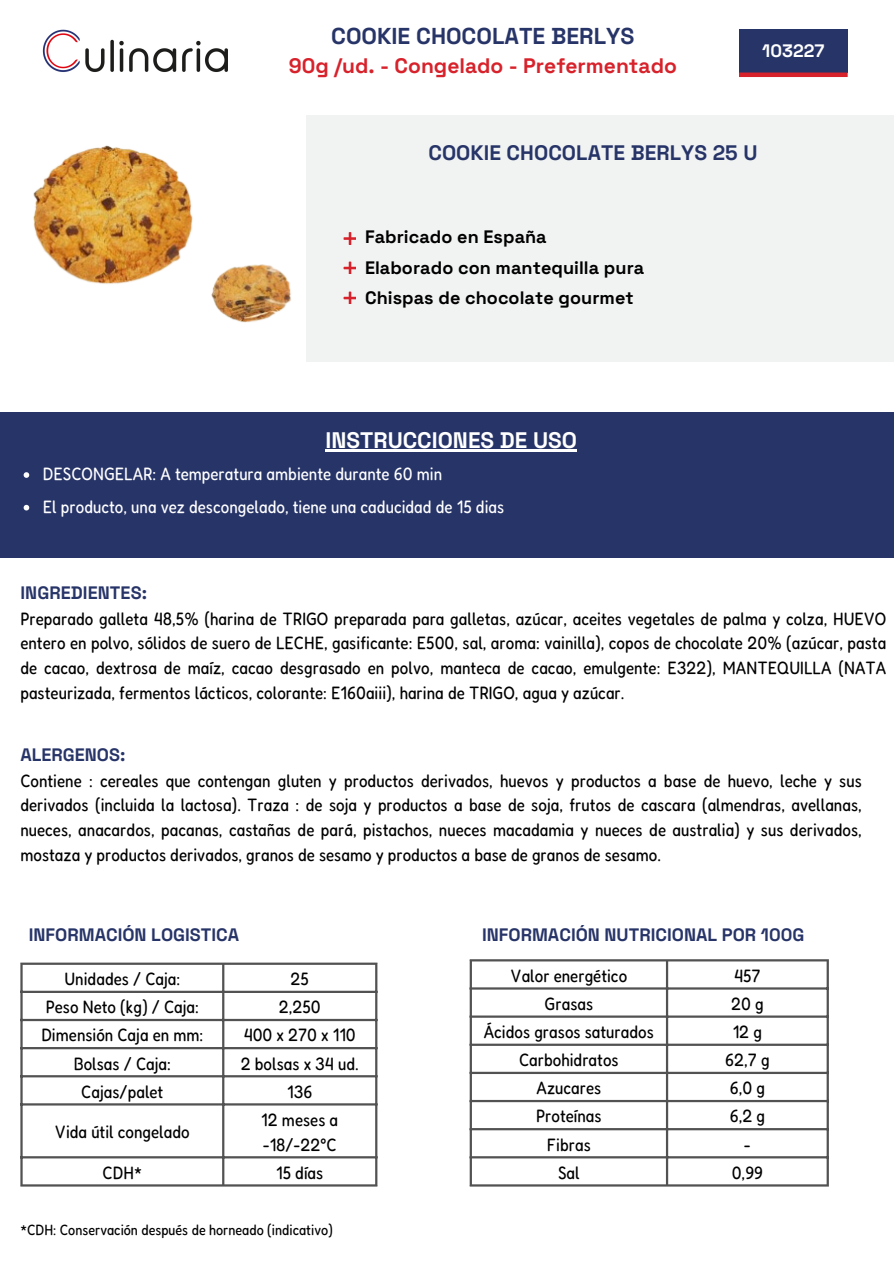
<style>
.page{position:relative;width:894px;height:1264px;background:#fff}
.page>*{position:absolute;margin:0;border:0;box-sizing:border-box;transform-origin:0 0}
.t1{font:700 22.95px "Space Grotesk";color:#273468}
.t2{font:700 22.5px "Space Grotesk";color:#fff}
.t3{font:700 21px "Space Grotesk";color:#d7222b}
.t4{font:700 21px "Space Grotesk";letter-spacing:.005em;color:#273468}
.t5{font:semi-condensed 18px/25px "Fredoka";color:#000}
.t6{font:semi-condensed 18px "Fredoka";color:#fff}
.t7{font:700 18px/30.3px "Space Grotesk";letter-spacing:.005em;color:#000}
.t8{font:700 18px "Space Grotesk";color:#273468}
.t9{font:700 18px "Space Grotesk";color:#fff}
.t10{font:semi-condensed 15px "Fredoka";color:#000}
.s1{font-family:"Space Grotesk";font-weight:700;font-stretch:normal;color:#273468}
</style>
<div class="page">
<div style="left:739px;top:30px;width:107px;height:42px;background:#273468"></div>
<hr style="left:469px;top:961px;width:3px;height:223px;background:#525252">
<hr style="left:665px;top:961px;width:3px;height:223px;background:#525252">
<hr style="left:826px;top:961px;width:2px;height:223px;background:#525252">
<hr style="left:469px;top:959px;width:359px;height:2px;background:#525252">
<hr style="left:469px;top:987px;width:359px;height:2px;background:#525252">
<hr style="left:469px;top:1015px;width:359px;height:2px;background:#525252">
<hr style="left:469px;top:1043px;width:359px;height:2px;background:#525252">
<hr style="left:469px;top:1071px;width:359px;height:3px;background:#525252">
<hr style="left:469px;top:1099px;width:359px;height:3px;background:#525252">
<hr style="left:469px;top:1128px;width:359px;height:2px;background:#525252">
<hr style="left:469px;top:1156px;width:359px;height:2px;background:#525252">
<hr style="left:469px;top:1184px;width:359px;height:2px;background:#525252">
<hr style="left:20px;top:964px;width:3px;height:220px;background:#525252">
<hr style="left:222px;top:964px;width:2px;height:220px;background:#525252">
<hr style="left:375px;top:964px;width:2px;height:220px;background:#525252">
<hr style="left:20px;top:962px;width:357px;height:2px;background:#525252">
<hr style="left:20px;top:990px;width:357px;height:3px;background:#525252">
<hr style="left:20px;top:1018px;width:357px;height:3px;background:#525252">
<hr style="left:20px;top:1047px;width:357px;height:2px;background:#525252">
<hr style="left:20px;top:1075px;width:357px;height:2px;background:#525252">
<hr style="left:20px;top:1103px;width:357px;height:2px;background:#525252">
<hr style="left:20px;top:1156px;width:357px;height:2px;background:#525252">
<hr style="left:20px;top:1184px;width:357px;height:2px;background:#525252">
<div style="left:306px;top:115px;width:587px;height:247px;background:#f1f3f2"></div>
<svg style="left:343px;top:232px;width:13px;height:12px"></svg>
<svg style="left:343px;top:261px;width:13px;height:13px"></svg>
<svg style="left:343px;top:291px;width:13px;height:13px"></svg>
<img style="left:43px;top:29px;width:185px;height:43px">
<div style="left:738px;top:72px;width:109px;height:5px;background:#d7222b"></div>
<img style="left:33px;top:145px;width:258px;height:178px">
<div style="left:0;top:412px;width:893px;height:145px;background:#273468"></div>
<hr style="left:325px;top:449px;width:252px;height:2px;background:#fff">
<svg style="left:24px;top:472px;width:5px;height:6px"></svg>
<svg style="left:24px;top:505px;width:5px;height:5px"></svg>
<p class="t1" style="left:331px;top:22px;width:305px">COOKIE CHOCOLATE BERLYS</p>
<p class="t3" style="left:289px;top:52px;width:389px">90g /ud. - Congelado - Prefermentado</p>
<h2 class="t9" style="left:762px;top:39px;width:64px">103227</h2>
<p class="t4" style="left:428px;top:139px;width:330px">COOKIE CHOCOLATE BERLYS 25 U</p>
<p class="t7" style="left:365px;top:222px;width:281px">Fabricado en España<br>Elaborado con mantequilla pura<br>Chispas de chocolate gourmet</p>
<p class="t2" style="left:325px;top:425px;width:253px">INSTRUCCIONES DE USO</p>
<p class="t6" style="left:43px;top:462px;width:400px">DESCONGELAR: A temperatura ambiente durante 60 min</p>
<p class="t6" style="left:43px;top:495px;width:462px">El producto, una vez descongelado, tiene una caducidad de 15 dias</p>
<p class="t5" style="left:20px;top:579px;width:867px"><span class="s1">INGREDIENTES:<br></span>Preparado galleta 48,5% (harina de TRIGO preparada para galletas, azúcar, aceites vegetales de palma y colza, HUEVO entero en polvo, sólidos de suero de LECHE, gasificante: E500, sal, aroma: vainilla), copos de chocolate 20% (azúcar, pasta de cacao, dextrosa de maíz, cacao desgrasado en polvo, manteca de cacao, emulgente: E322), MANTEQUILLA (NATA pasteurizada, fermentos lácticos, colorante: E160aiii), harina de TRIGO, agua y azúcar.</p>
<p class="t5" style="left:20px;top:741px;width:842px"><span class="s1">ALERGENOS:<br></span>Contiene : cereales que contengan gluten y productos derivados, huevos y productos a base de huevo, leche y sus derivados (incluida la lactosa). Traza : de soja y productos a base de soja, frutos de cascara (almendras, avellanas, nueces, anacardos, pacanas, castañas de pará, pistachos, nueces macadamia y nueces de australia) y sus derivados, mostaza y productos derivados, granos de sesamo y productos a base de granos de sesamo.</p>
<p class="t8" style="left:29px;top:923px;width:212px">INFORMACIÓN LOGISTICA</p>
<p class="t5" style="left:64px;top:965px;width:117px">Unidades / Caja:</p>
<p class="t5" style="left:290px;top:965px;width:20px">25</p>
<p class="t5" style="left:46px;top:994px;width:155px">Peso Neto (kg) / Caja:</p>
<p class="t5" style="left:278px;top:994px;width:44px">2,250</p>
<p class="t5" style="left:41px;top:1022px;width:163px">Dimensión Caja en mm:</p>
<p class="t5" style="left:243px;top:1022px;width:114px">400 x 270 x 110</p>
<p class="t5" style="left:74px;top:1050px;width:99px">Bolsas / Caja:</p>
<p class="t5" style="left:241px;top:1050px;width:120px">2 bolsas x 34 ud.</p>
<p class="t5" style="left:81px;top:1078px;width:84px">Cajas/palet</p>
<p class="t5" style="left:287px;top:1078px;width:27px">136</p>
<p class="t5" style="left:55px;top:1118px;width:136px">Vida útil congelado</p>
<p class="t5" style="left:261px;top:1106px;width:78px">12 meses a -18/-22°C</p>
<h3 class="t5" style="left:103px;top:1159px;width:41px">CDH*</h3>
<p class="t5" style="left:276px;top:1159px;width:49px">15 días</p>
<p class="t10" style="left:20px;top:1219px;width:314px">*CDH: Conservación después de horneado (indicativo)</p>
<p class="t8" style="left:482px;top:923px;width:323px">INFORMACIÓN NUTRICIONAL POR 100G</p>
<p class="t5" style="left:510px;top:962px;width:118px">Valor energético</p>
<h4 class="t5" style="left:734px;top:962px;width:28px">457</h4>
<h1 class="t5" style="left:544px;top:990px;width:50px">Grasas</h1>
<p class="t5" style="left:730px;top:990px;width:34px">20 g</p>
<p class="t5" style="left:483px;top:1018px;width:172px">Ácidos grasos saturados</p>
<p class="t5" style="left:732px;top:1018px;width:31px">12 g</p>
<h4 class="t5" style="left:519px;top:1046px;width:101px">Carbohidratos</h4>
<p class="t5" style="left:725px;top:1046px;width:46px">62,7 g</p>
<h1 class="t5" style="left:536px;top:1075px;width:66px">Azucares</h1>
<p class="t5" style="left:729px;top:1075px;width:37px">6,0 g</p>
<p class="t5" style="left:536px;top:1103px;width:67px">Proteínas</p>
<h5 class="t5" style="left:729px;top:1103px;width:37px">6,2 g</h5>
<h5 class="t5" style="left:547px;top:1131px;width:45px">Fibras</h5>
<h3 class="t5" style="left:743px;top:1131px;width:8px">-</h3>
<p class="t5" style="left:558px;top:1159px;width:23px">Sal</p>
<p class="t5" style="left:731px;top:1159px;width:33px">0,99</p>
</div>
